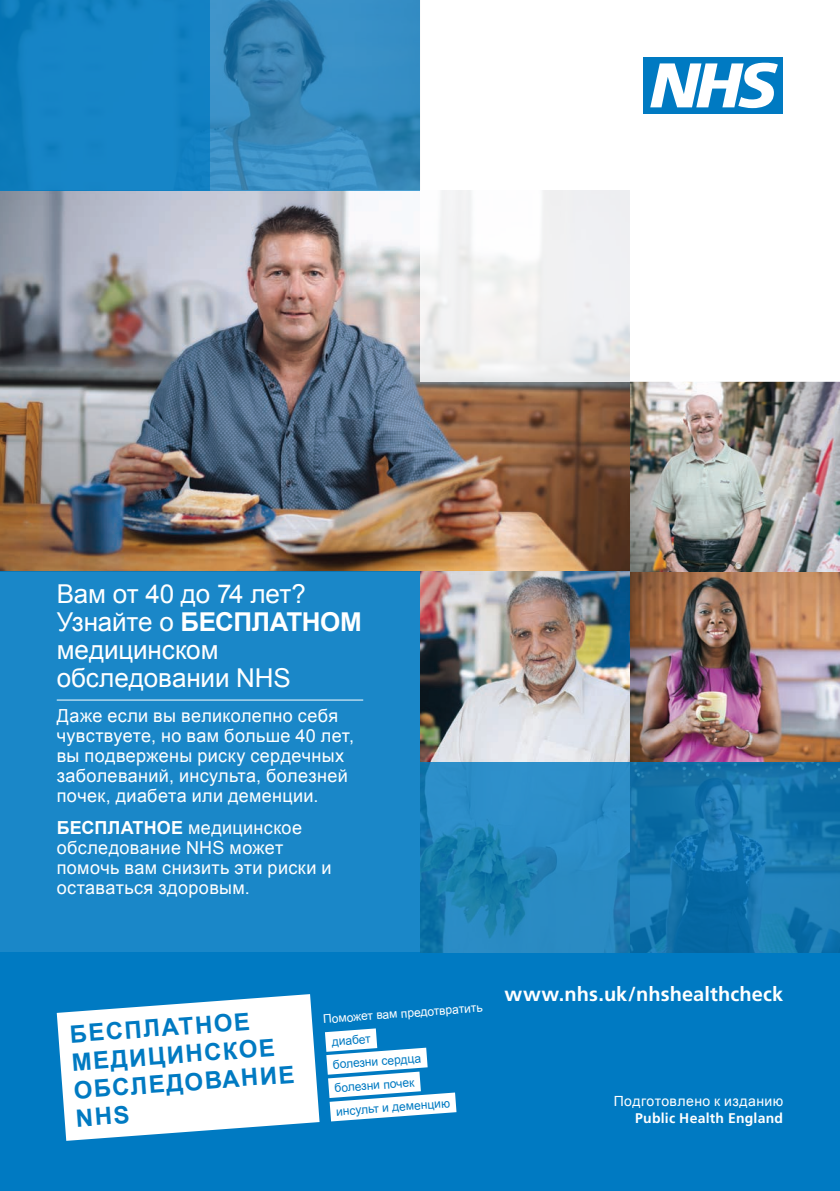
<style>
.page{position:relative;width:840px;height:1191px;background:#fff}
.page>*{position:absolute;margin:0;border:0;box-sizing:border-box;transform-origin:0 0}
.t1{font:26px/28px "Arial";letter-spacing:-.005em;color:#fff}
.t2{font:700 24px/28.2px "Arial";color:#007ac2}
.t3{font:700 20px "Frutiger";letter-spacing:.005em;color:#fff}
.t4{font:18px/20px "Arial";letter-spacing:.02em;color:#fff}
.t5{font:14px/16.8px "Arial";letter-spacing:.03em;color:#fff;text-align:right}
.t6{font:12px/23.2px "Arial";color:#007ac2}
.t7{font:12px "Arial";color:#fff}
.s1{font-weight:700}
.s2{font-family:"Frutiger";font-weight:700}
</style>
<div class="page">
<div style="left:0;top:952px;width:839px;height:239px;background:#007ac2"></div>
<svg style="left:57px;top:994px;width:262px;height:146px;background:#d9ebf5"></svg>
<svg style="left:325px;top:1028px;width:131px;height:93px"></svg>
<img style="left:629px;top:571px;width:210px;height:191px">
<img style="left:629px;top:381px;width:210px;height:190px">
<img style="left:0;top:190px;width:629px;height:381px">
<img style="left:420px;top:571px;width:209px;height:191px">
<div style="left:420px;top:0;width:419px;height:381px;background:linear-gradient(to bottom,#fff,#f6f6f6)"></div>
<div style="left:0;top:571px;width:420px;height:381px;background:#1a87c8"></div>
<svg style="left:210px;top:0;width:210px;height:190px;background:#3689bc"></svg>
<div style="left:0;top:0;width:210px;height:190px;background:linear-gradient(to right,#1180c0,#1685c7)"></div>
<svg style="left:420px;top:762px;width:419px;height:190px;background:#1d7eb5"></svg>
<div style="left:643px;top:57px;width:139px;height:56px;background:#007ac2"></div>
<svg style="left:650px;top:63px;width:127px;height:45px"></svg>
<hr style="left:57px;top:699px;width:306px;height:1px;background:#fff">
<p class="t1" style="left:57px;top:580px;width:306px">Вам от 40 до 74 лет?<br>Узнайте о <span class="s1">БЕСПЛАТНОМ </span>медицинском обследовании NHS</p>
<p class="t4" style="left:57px;top:706px;width:299px">Даже если вы великолепно себя чувствуете, но вам больше 40 лет, вы подвержены риску сердечных заболеваний, инсульта, болезней почек, диабета или деменции.</p>
<p class="t4" style="left:57px;top:817px;width:276px"><span class="s1">БЕСПЛАТНОЕ</span> медицинское обследование NHS может помочь вам снизить эти риски и оставаться здоровым.</p>
<h2 class="t2" style="left:69px;top:1020px;width:223px;rotate:-4deg">БЕСПЛАТНОЕ<br>МЕДИЦИНСКОЕ<br>ОБСЛЕДОВАНИЕ<br>NHS</h2>
<p class="t7" style="left:322px;top:1011px;width:161px;rotate:-4deg">Поможет вам предотвратить</p>
<p class="t6" style="left:330px;top:1030px;width:116px;rotate:-4deg">диабет<br>болезни сердца болезни почек инсульт и деменцию</p>
<p class="t3" style="left:504px;top:981px;width:280px">www.nhs.uk/nhshealthcheck</p>
<p class="t5" style="left:613px;top:1092px;width:171px">Подготовлено к изданию<br><span class="s2">Public Health England</span></p>
</div>
